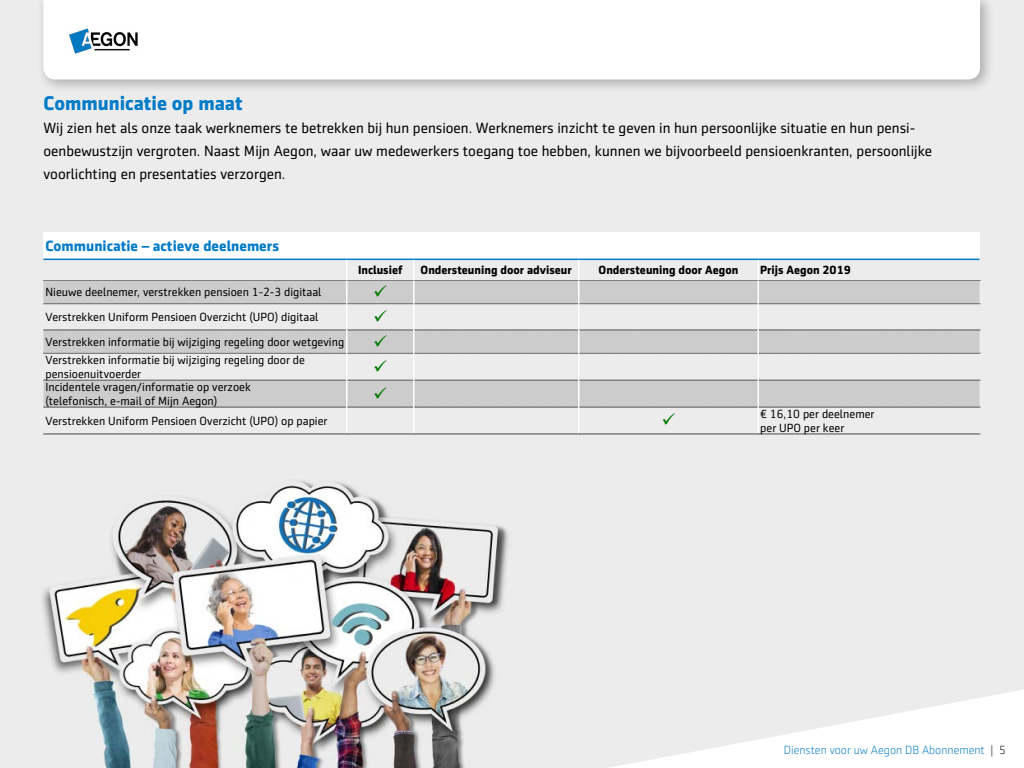
<style>
.page{position:relative;width:1024px;height:768px;background:#ececec}
.page>*{position:absolute;margin:0;border:0;box-sizing:border-box;transform-origin:0 0}
.t1{font:700 20px "Sentico Sans DT";color:#007bc8}
.t2{font:15px/23px "Sentico Sans DT";color:#000}
.t3{font:700 15px "Sentico Sans DT";color:#007bc8}
.t4{font:12px/14.4px "Sentico Sans DT";color:#000}
.t5{font:700 12px "Sentico Sans DT";color:#000}
.t6{font:300 12px "Sentico Sans DT";color:#007bc8}
.s1{color:#000}
</style>
<div class="page">
<div style="left:36px;top:0;width:959px;height:94px;background:#000;opacity:.25"></div>
<svg style="left:43px;top:0;width:937px;height:80px"></svg>
<img style="left:69px;top:28px;width:68px;height:25px">
<div style="left:43px;top:233px;width:937px;height:26px;background:#fff"></div>
<hr style="left:347px;top:259px;width:67px;height:1px;background:#007bc8">
<hr style="left:414px;top:259px;width:165px;height:1px;background:#007bc8">
<hr style="left:579px;top:259px;width:179px;height:1px;background:#007bc8">
<hr style="left:758px;top:259px;width:222px;height:1px;background:#007bc8">
<hr style="left:43px;top:259px;width:304px;height:1px;background:#007bc8">
<img style="left:38px;top:465px;width:482px;height:303px">
<svg style="left:44px;top:260px;width:936px;height:175px;background:#d9d9d9"></svg>
<h1 class="t1" style="left:43px;top:92px;width:201px">Communicatie op maat</h1>
<p class="t2" style="left:43px;top:117px;width:890px">Wij zien het als onze taak werknemers te betrekken bij hun pensioen. Werknemers inzicht te geven in hun persoonlijke situatie en hun pensi&shy;oenbewustzijn vergroten. Naast Mijn Aegon, waar uw medewerkers toegang toe hebben, kunnen we bijvoorbeeld pensioenkranten, persoonlijke voorlichting en presentaties verzorgen.</p>
<p class="t3" style="left:45px;top:237px;width:235px">Communicatie – actieve deelnemers</p>
<p class="t5" style="left:358px;top:263px;width:46px">Inclusief</p>
<p class="t5" style="left:421px;top:263px;width:153px">Ondersteuning door adviseur</p>
<p class="t5" style="left:599px;top:263px;width:141px">Ondersteuning door Aegon</p>
<p class="t5" style="left:760px;top:263px;width:92px">Prijs Aegon 2019</p>
<p class="t4" style="left:45px;top:285px;width:278px">Nieuwe deelnemer, verstrekken pensioen 1-2-3 digitaal</p>
<p class="t4" style="left:45px;top:310px;width:275px">Verstrekken Uniform Pensioen Overzicht (UPO) digitaal</p>
<p class="t4" style="left:45px;top:335px;width:300px">Verstrekken informatie bij wijziging regeling door wetgeving</p>
<p class="t4" style="left:45px;top:352px;width:261px">Verstrekken informatie bij wijziging regeling door de pensioenuitvoerder</p>
<p class="t4" style="left:45px;top:379px;width:207px">Incidentele vragen/informatie op verzoek (telefonisch, e-mail of Mijn Aegon)</p>
<p class="t4" style="left:45px;top:414px;width:284px">Verstrekken Uniform Pensioen Overzicht (UPO) op papier</p>
<p class="t4" style="left:760px;top:406px;width:116px">€ 16,10 per deelnemer per UPO per keer</p>
<p class="t6" style="left:784px;top:743px;width:224px">Diensten voor uw Aegon DB Abonnement <span class="s1">| 5</span></p>
</div>
